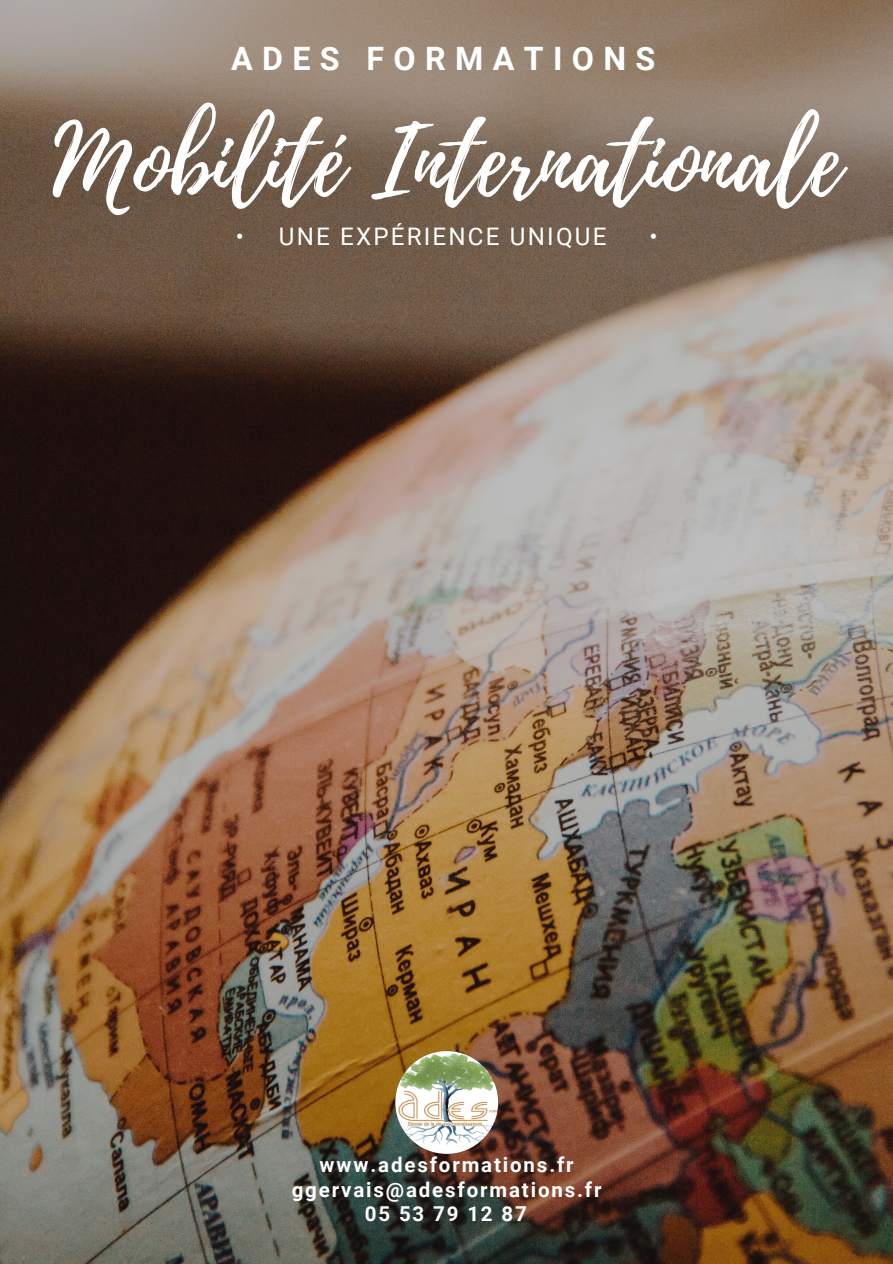
<style>
.page{position:relative;width:893px;height:1264px;background:#fff}
.page>*{position:absolute;margin:0;border:0;box-sizing:border-box;transform-origin:0 0}
.t1{font:96.75px "Playlist Script";color:#fff}
.t2{font:700 32.25px "Roboto";letter-spacing:.29em;color:#fff}
.t3{font:24.15px "Roboto";letter-spacing:.09em;color:#fff}
.t4{font:700 20.55px "Roboto";letter-spacing:.09em;color:#fff}
</style>
<div class="page">
<img style="left:0;top:0;width:892px;height:1263px">
<img style="left:395px;top:1051px;width:103px;height:102px;border-radius:50%">
<h1 class="t2" style="left:231px;top:40px;width:426px">ADES FORMATIONS</h1>
<h2 class="t1" style="left:53px;top:93px;width:789px">Mobilité Internationale</h2>
<h3 class="t3" style="left:236px;top:222px;width:372px">• UNE EXPÉRIENCE UNIQUE</h3>
<h3 class="t3" style="left:649px;top:222px;width:10px">•</h3>
<p class="t4" style="left:319px;top:1152px;width:255px">www.adesformations.fr</p>
<p class="t4" style="left:365px;top:1202px;width:163px">05 53 79 12 87</p>
<p class="t4" style="left:292px;top:1177px;width:311px">ggervais@adesformations.fr</p>
</div>
